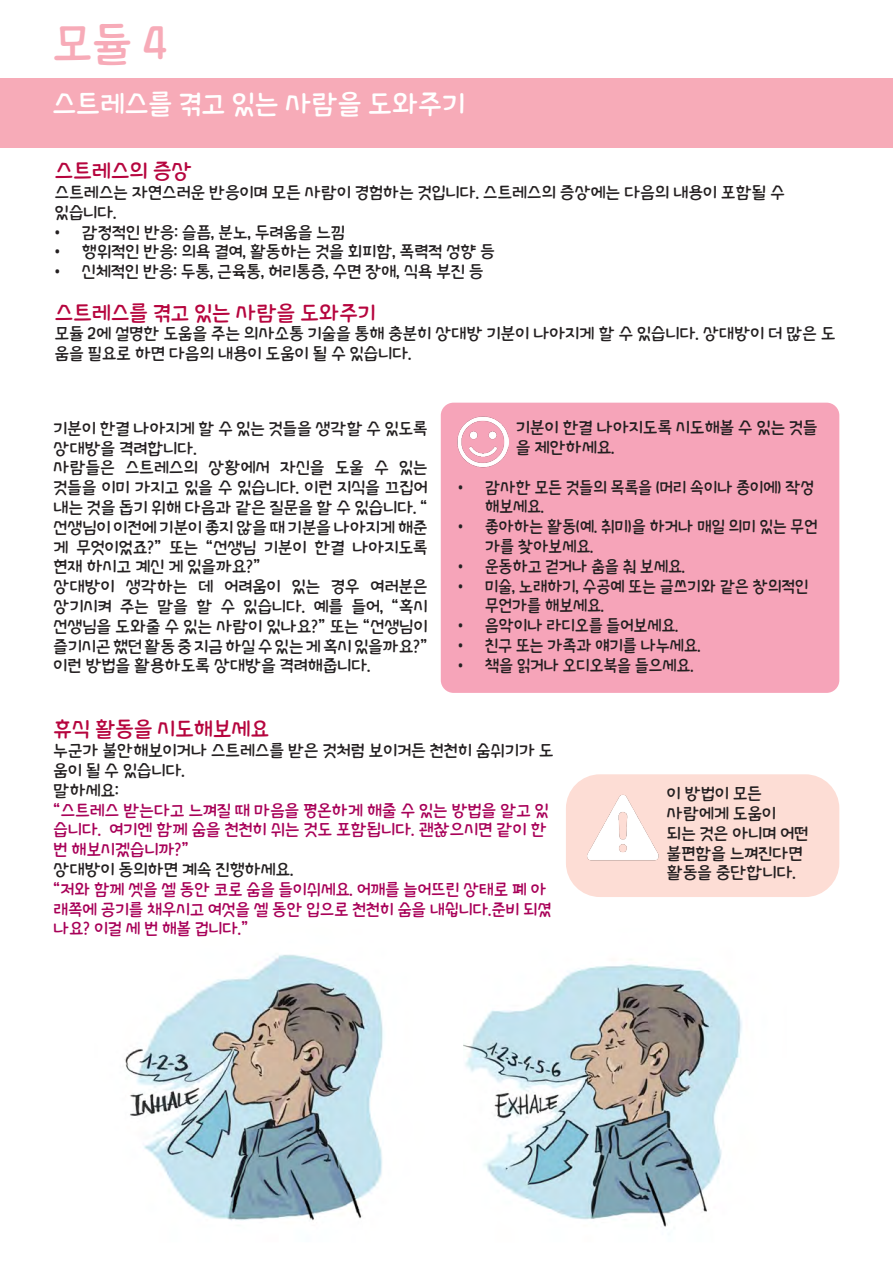
<style>
.page{position:relative;width:893px;height:1263px;background:#fff}
.page>*{position:absolute;margin:0;border:0;box-sizing:border-box;transform-origin:0 0}
.t1{font:45px "THE Alien";color:#f7abb8}
.t2{font:27px "THE Alien";color:#fff}
.t3{font:21px "THE Alien";color:#b6053e}
.t4{font:16.5px/19.8px "THE Alien";color:#231f20}
.t5{font:16.5px/19.8px "THE Alien";color:#231f20;scale:.95 1}
.t6{font:16.5px/19.8px "THE Alien";color:#a80158}
</style>
<div class="page">
<img style="left:124px;top:873px;width:618px;height:354px">
<div style="left:0;top:79px;width:893px;height:69px;background:#f7abb8"></div>
<div style="left:441px;top:403px;width:398px;height:290px;background:#f6a4b9;border-radius:13px"></div>
<img style="left:458px;top:416px;width:50px;height:52px">
<div style="left:566px;top:774px;width:273px;height:123px;background:#fdddd5;border-radius:34px"></div>
<img style="left:587px;top:794px;width:72px;height:67px">
<p class="t1" style="left:52px;top:11px;width:117px">모듈 4</p>
<p class="t2" style="left:52px;top:85px;width:414px">스트레스를 겪고 있는 사람을 도와주기</p>
<p class="t3" style="left:55px;top:156px;width:139px">스트레스의 증상</p>
<p class="t4" style="left:55px;top:182px;width:731px">스트레스는 자연스러운 반응이며 모든 사람이 경험하는 것입니다. 스트레스의 증상에는 다음의 내용이 포함될 수 있습니다.</p>
<p class="t4" style="left:55px;top:221px;width:292px">• 감정적인 반응: 슬픔, 분노, 두려움을 느낌</p>
<p class="t4" style="left:55px;top:241px;width:442px">• 행위적인 반응: 의욕 결여, 활동하는 것을 회피함, 폭력적 성향 등</p>
<p class="t4" style="left:55px;top:261px;width:430px">• 신체적인 반응: 두통, 근육통, 허리통증, 수면 장애, 식욕 부진 등</p>
<p class="t3" style="left:55px;top:297px;width:322px">스트레스를 겪고 있는 사람을 도와주기</p>
<p class="t4" style="left:55px;top:323px;width:782px">모듈 2에 설명한 도움을 주는 의사소통 기술을 통해 충분히 상대방 기분이 나아지게 할 수 있습니다. 상대방이 더 많은 도 움을 필요로 하면 다음의 내용이 도움이 될 수 있습니다.</p>
<p class="t4" style="left:53px;top:417px;width:376px">기분이 한결 나아지게 할 수 있는 것들을 생각할 수 있도록 상대방을 격려합니다.</p>
<p class="t4" style="left:53px;top:457px;width:376px;text-align:justify">사람들은 스트레스의 상황에서 자신을 도울 수 있는 것들을 이미 가지고 있을 수 있습니다. 이런 지식을 끄집어 내는 것을 돕기 위해 다음과 같은 질문을 할 수 있습니다. “ 선생님이 이전에 기분이 좋지 않을 때 기분을 나아지게 해준 게 무엇이었죠?” 또는 “선생님 기분이 한결 나아지도록 현재 하시고 계신 게 있을까요?”</p>
<p class="t4" style="left:53px;top:576px;width:376px;text-align:justify">상대방이 생각하는 데 어려움이 있는 경우 여러분은 상기시켜 주는 말을 할 수 있습니다. 예를 들어, “혹시 선생님을 도와줄 수 있는 사람이 있나요?” 또는 “선생님이 즐기시곤 했던 활동 중 지금 하실 수 있는 게 혹시 있을까요?” 이런 방법을 활용하도록 상대방을 격려해줍니다.</p>
<p class="t4" style="left:516px;top:417px;width:303px">기분이 한결 나아지도록 시도해볼 수 있는 것들 을 제안하세요.</p>
<p class="t5" style="left:485px;top:476px;width:348px;text-indent:-27px">• 감사한 모든 것들의 목록을 (머리 속이나 종이에) 작성 해보세요.</p>
<p class="t5" style="left:485px;top:516px;width:352px;text-indent:-27px">• 좋아하는 활동(예. 취미)을 하거나 매일 의미 있는 무언 가를 찾아보세요.</p>
<p class="t5" style="left:458px;top:555px;width:240px">• 운동하고 걷거나 춤을 춰 보세요.</p>
<p class="t5" style="left:485px;top:575px;width:342px;text-indent:-27px">• 미술, 노래하기, 수공예 또는 글쓰기와 같은 창의적인 무언가를 해보세요.</p>
<p class="t5" style="left:458px;top:615px;width:234px">• 음악이나 라디오를 들어보세요.</p>
<p class="t5" style="left:458px;top:635px;width:257px">• 친구 또는 가족과 얘기를 나누세요.</p>
<p class="t5" style="left:458px;top:654px;width:249px">• 책을 읽거나 오디오북을 들으세요.</p>
<p class="t3" style="left:53px;top:714px;width:217px">휴식 활동을 시도해보세요</p>
<p class="t4" style="left:53px;top:740px;width:501px">누군가 불안해보이거나 스트레스를 받은 것처럼 보이거든 천천히 숨쉬기가 도 움이 될 수 있습니다.</p>
<p class="t4" style="left:53px;top:779px;width:67px">말하세요:</p>
<p class="t6" style="left:53px;top:799px;width:497px">“스트레스 받는다고 느껴질 때 마음을 평온하게 해줄 수 있는 방법을 알고 있 습니다. 여기엔 함께 숨을 천천히 쉬는 것도 포함됩니다. 괜찮으시면 같이 한 번 해보시겠습니까?”</p>
<p class="t4" style="left:53px;top:859px;width:241px">상대방이 동의하면 계속 진행하세요.</p>
<p class="t6" style="left:53px;top:878px;width:499px">“저와 함께 셋을 셀 동안 코로 숨을 들이쉬세요. 어깨를 늘어뜨린 상태로 폐 아 래쪽에 공기를 채우시고 여섯을 셀 동안 입으로 천천히 숨을 내쉽니다.준비 되셨 나요? 이걸 세 번 해볼 겁니다.”</p>
<p class="t4" style="left:666px;top:783px;width:143px">이 방법이 모든 사람에게 도움이 되는 것은 아니며 어떤 불편함을 느껴진다면 활동을 중단합니다.</p>
</div>
